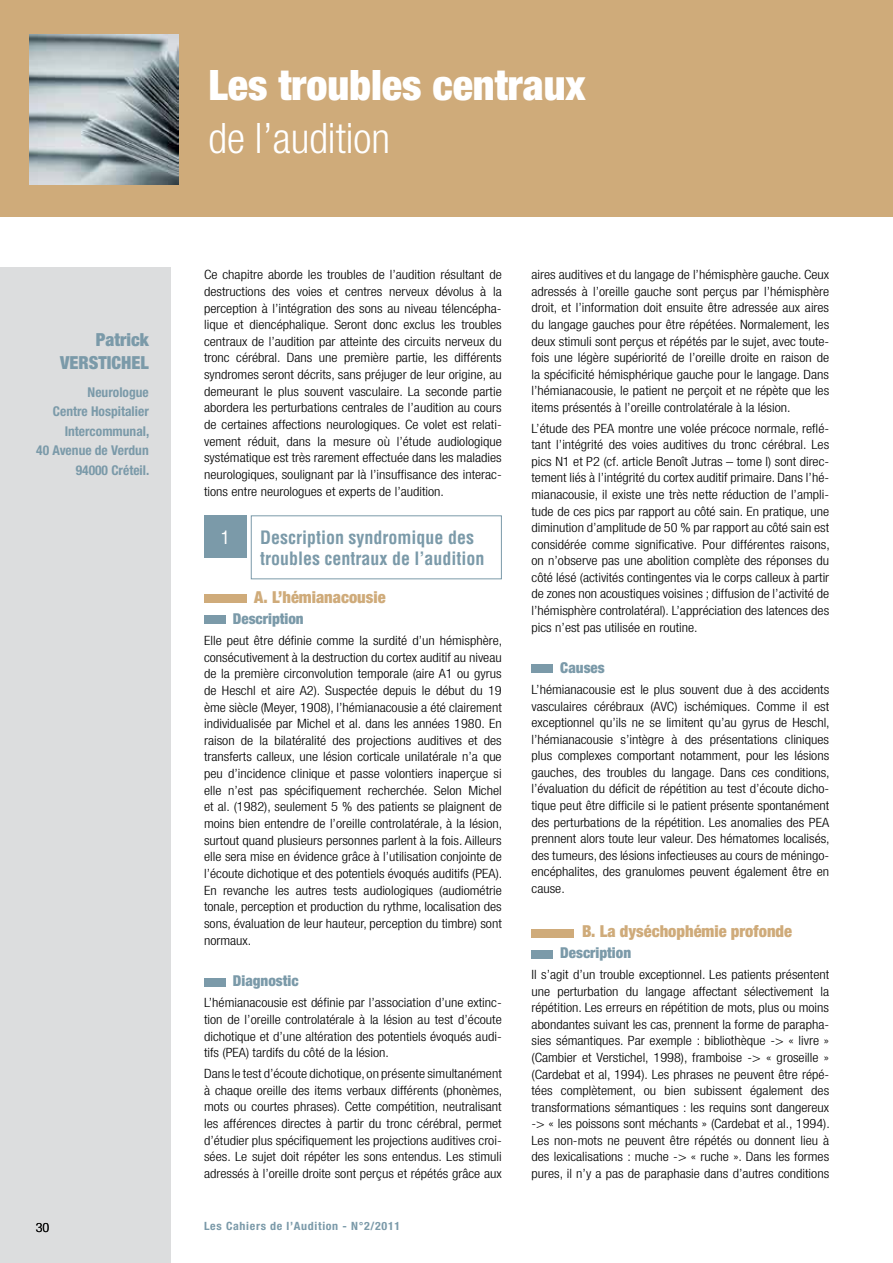
<style>
.page{position:relative;width:893px;height:1263px;background:#fff}
.page>*{position:absolute;margin:0;border:0;box-sizing:border-box;transform-origin:0 0}
.t1{font:900 condensed 42px "Helvetica Neue";color:#fff}
.t2{font:300 condensed 42px "Helvetica Neue";color:#fff}
.t3{font:700 condensed 18px/21px "Helvetica";color:#7b9aa9}
.t4{font:900 condensed 18px "Helvetica Neue";color:#7b9aa9}
.t5{font:condensed 18px "Helvetica";color:#fff}
.t6{font:900 condensed 16.5px "Helvetica Neue";color:#cfab7a}
.t7{font:900 condensed 15px "Helvetica Neue";color:#7b9aa9}
.t8{font:700 condensed 13.5px/19.5px "Helvetica Neue";color:#7b9aa9;text-align:right}
.t9{font:300 condensed 12.9px/16.5px "Helvetica Neue";color:#000;text-align:justify;scale:1.11 1}
.t10{font:700 condensed 11.4px "Helvetica Neue";letter-spacing:.055em;color:#7b9aa9;scale:1.05 1}
</style>
<div class="page">
<div style="left:0;top:0;width:893px;height:217px;background:#cfab7a"></div>
<div style="left:0;top:268px;width:170px;height:995px;background:#dcddde"></div>
<img style="left:30px;top:34px;width:149px;height:151px">
<div style="left:204px;top:515px;width:43px;height:43px;background:#7b9aa9"></div>
<div style="left:251px;top:515px;width:251px;height:64px;border:1px solid #7b9aa9"></div>
<div style="left:204px;top:595px;width:43px;height:8px;background:#cfab7a"></div>
<div style="left:204px;top:615px;width:21px;height:9px;background:#7b9aa9"></div>
<div style="left:204px;top:978px;width:21px;height:8px;background:#7b9aa9"></div>
<div style="left:531px;top:665px;width:22px;height:8px;background:#7b9aa9"></div>
<div style="left:531px;top:929px;width:43px;height:8px;background:#cfab7a"></div>
<div style="left:531px;top:950px;width:22px;height:8px;background:#7b9aa9"></div>
<h2 class="t4" style="left:96px;top:329px;width:54px">Patrick</h2>
<h2 class="t4" style="left:60px;top:351px;width:20px">Verstichel</h2>
<p class="t8" style="left:36px;top:382px;width:115px">Neurologue<br>Centre Hospitalier<br>Intercommunal,<br>40 Avenue de Verdun<br>94000 Créteil.</p>
<h1 class="t1" style="left:208px;top:59px;width:379px">Les troubles centraux</h1>
<h1 class="t2" style="left:208px;top:114px;width:183px">de l’audition</h1>
<p class="t9" style="left:204px;top:266px;width:270px">Ce chapitre aborde les troubles de l’audition résultant de destructions des voies et centres nerveux dévolus à la perception à l’intégration des sons au niveau télencépha&shy;lique et diencéphalique. Seront donc exclus les troubles centraux de l’audition par atteinte des circuits nerveux du tronc cérébral. Dans une première partie, les différents syndromes seront décrits, sans préjuger de leur origine, au demeurant le plus souvent vasculaire. La seconde partie abordera les perturbations centrales de l’audition au cours de certaines affections neurologiques. Ce volet est relati&shy;vement réduit, dans la mesure où l’étude audiologique systématique est très rarement effectuée dans les maladies neurologiques, soulignant par là l’insuffisance des interac&shy;tions entre neurologues et experts de l’audition.</p>
<h2 class="t5" style="left:221px;top:526px;width:10px">1</h2>
<h2 class="t3" style="left:260px;top:527px;width:226px">Description syndromique des troubles centraux de l’audition</h2>
<p class="t6" style="left:254px;top:587px;width:133px">A. L’hémianacousie</p>
<p class="t7" style="left:233px;top:609px;width:72px">Description</p>
<p class="t9" style="left:204px;top:632px;width:270px">Elle peut être définie comme la surdité d’un hémisphère, consécutivement à la destruction du cortex auditif au niveau de la première circonvolution temporale (aire A1 ou gyrus de Heschl et aire A2). Suspectée depuis le début du 19 ème siècle (Meyer, 1908), l’hémianacousie a été clairement individualisée par Michel et al. dans les années 1980. En raison de la bilatéralité des projections auditives et des transferts calleux, une lésion corticale unilatérale n’a que peu d’incidence clinique et passe volontiers inaperçue si elle n’est pas spécifiquement recherchée. Selon Michel et al. (1982), seulement 5 % des patients se plaignent de moins bien entendre de l’oreille controlatérale, à la lésion, surtout quand plusieurs personnes parlent à la fois. Ailleurs elle sera mise en évidence grâce à l’utilisation conjointe de l’écoute dichotique et des potentiels évoqués auditifs (PEA).<br>En revanche les autres tests audiologiques (audiométrie tonale, perception et production du rythme, localisation des sons, évaluation de leur hauteur, perception du timbre) sont normaux.</p>
<p class="t7" style="left:233px;top:972px;width:67px">Diagnostic</p>
<p class="t9" style="left:204px;top:994px;width:270px">L’hémianacousie est définie par l’association d’une extinc&shy;tion de l’oreille controlatérale à la lésion au test d’écoute dichotique et d’une altération des potentiels évoqués audi&shy;tifs (PEA) tardifs du côté de la lésion.</p>
<p class="t9" style="left:204px;top:1065px;width:270px">Dans le test d’écoute dichotique, on présente simultanément à chaque oreille des items verbaux différents (phonèmes, mots ou courtes phrases). Cette compétition, neutralisant les afférences directes à partir du tronc cérébral, permet d’étudier plus spécifiquement les projections auditives croi&shy;sées. Le sujet doit répéter les sons entendus. Les stimuli adressés à l’oreille droite sont perçus et répétés grâce aux</p>
<p class="t9" style="left:532px;top:266px;width:270px">aires auditives et du langage de l’hémisphère gauche. Ceux adressés à l’oreille gauche sont perçus par l’hémisphère droit, et l’information doit ensuite être adressée aux aires du langage gauches pour être répétées. Normalement, les deux stimuli sont perçus et répétés par le sujet, avec toute&shy;fois une légère supériorité de l’oreille droite en raison de la spécificité hémisphérique gauche pour le langage. Dans l’hémianacousie, le patient ne perçoit et ne répète que les items présentés à l’oreille controlatérale à la lésion.</p>
<p class="t9" style="left:532px;top:420px;width:270px">L’étude des PEA montre une volée précoce normale, reflé&shy;tant l’intégrité des voies auditives du tronc cérébral. Les pics N1 et P2 (cf. article Benoît Jutras – tome I) sont direc&shy;tement liés à l’intégrité du cortex auditif primaire. Dans l’hé&shy;mianacousie, il existe une très nette réduction de l’ampli&shy;tude de ces pics par rapport au côté sain. En pratique, une diminution d’amplitude de 50 % par rapport au côté sain est considérée comme significative. Pour différentes raisons, on n’observe pas une abolition complète des réponses du côté lésé (activités contingentes via le corps calleux à partir de zones non acoustiques voisines ; diffusion de l’activité de l’hémisphère controlatéral). L’appréciation des latences des pics n’est pas utilisée en routine.</p>
<p class="t7" style="left:560px;top:658px;width:46px">Causes</p>
<p class="t9" style="left:531px;top:681px;width:270px">L’hémianacousie est le plus souvent due à des accidents vasculaires cérébraux (AVC) ischémiques. Comme il est exceptionnel qu’ils ne se limitent qu’au gyrus de Heschl, l’hémianacousie s’intègre à des présentations cliniques plus complexes comportant notamment, pour les lésions gauches, des troubles du langage. Dans ces conditions, l’évaluation du déficit de répétition au test d’écoute dicho&shy;tique peut être difficile si le patient présente spontanément des perturbations de la répétition. Les anomalies des PEA prennent alors toute leur valeur. Des hématomes localisés, des tumeurs, des lésions infectieuses au cours de méningo&shy;encéphalites, des granulomes peuvent également être en cause.</p>
<p class="t6" style="left:582px;top:921px;width:211px">B. La dyséchophémie profonde</p>
<p class="t7" style="left:560px;top:944px;width:72px">Description</p>
<p class="t9" style="left:531px;top:966px;width:270px">Il s’agit d’un trouble exceptionnel. Les patients présentent une perturbation du langage affectant sélectivement la répétition. Les erreurs en répétition de mots, plus ou moins abondantes suivant les cas, prennent la forme de parapha&shy;sies sémantiques. Par exemple : bibliothèque -&gt; « livre » (Cambier et Verstichel, 1998), framboise -&gt; « groseille » (Cardebat et al, 1994). Les phrases ne peuvent être répé&shy;tées complètement, ou bien subissent également des transformations sémantiques : les requins sont dangereux -&gt; « les poissons sont méchants » (Cardebat et al., 1994).<br>Les non-mots ne peuvent être répétés ou donnent lieu à des lexicalisations : muche -&gt; « ruche ». Dans les formes pures, il n’y a pas de paraphasie dans d’autres conditions</p>
<p class="t9" style="left:36px;top:1219px;width:14px">30</p>
<p class="t10" style="left:204px;top:1219px;width:188px">Les Cahiers de l’Audition - N°2/2011</p>
</div>
